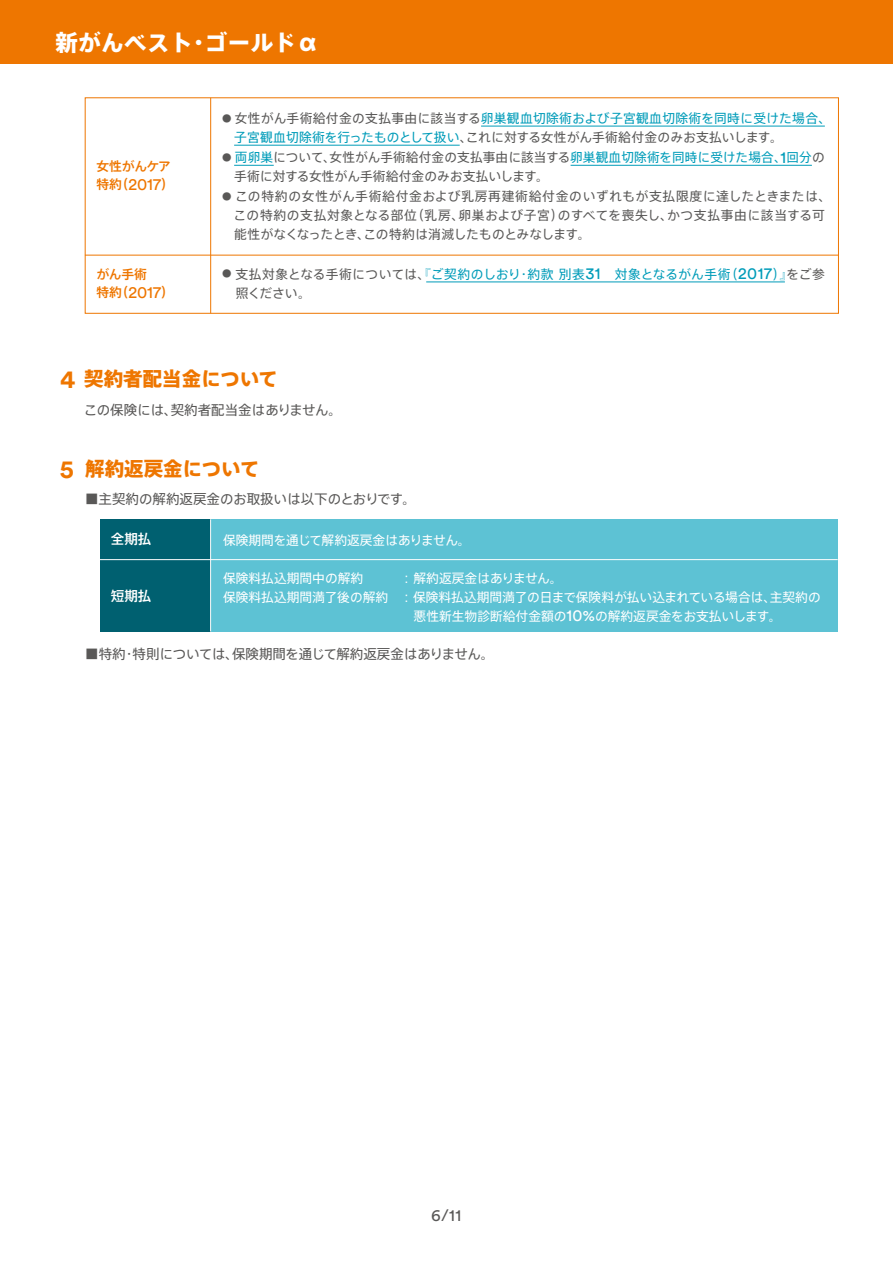
<style>
.page{position:relative;width:893px;height:1263px;background:#fff}
.page>*{position:absolute;margin:0;border:0;box-sizing:border-box;transform-origin:0 0}
.t1{font:22.5px "Axis Basic Pro N H";letter-spacing:.02em;color:#fff}
.t2{font:19.5px "Axis Basic Pro N H";color:#ee7600}
.t3{font:16.5px "Circular Pro";color:#595857}
.t4{font:13.5px "Axis Basic Pro N R";color:#595857}
.t5{font:13.5px "Axis Basic Pro N M";color:#fff}
.t6{font:12.75px/18.9px "Axis Basic Pro N R";letter-spacing:.015em;color:#595857}
.t7{font:12.75px/19.2px "Axis Basic Pro N R";letter-spacing:.035em;color:#595857}
.t8{font:12.75px/19px "Axis Basic Pro N R";color:#fff}
.t9{font:12.75px/18.9px "Axis Basic Pro N R";letter-spacing:.025em;color:#009cb9}
.t10{font:12.75px/18px "Axis Basic Pro N M";letter-spacing:-.01em;color:#ee7600}
.s1{font-family:"Circular Pro";font-size:16.65px}
.s2{font-size:9.45px}
.s3{color:#009cb9}
.s4{font-family:"Circular Pro";font-size:16.35px;color:#009cb9}
.s5{font-size:9.45px;color:#595857}
.s6{color:#595857}
.s7{font-family:"Circular Pro";font-size:16.35px}
.s8{font-family:"Circular Pro";font-weight:700;font-size:25.35px}
.s9{font-family:"Circular Pro";font-size:15.45px}
</style>
<div class="page">
<div style="left:0;top:0;width:893px;height:64px;background:#ee7600"></div>
<div style="left:85px;top:97px;width:754px;height:217px;border:1px solid #ee7600"></div>
<hr style="left:85px;top:255px;width:753px;height:1px;background:#ee7600">
<hr style="left:426px;top:282px;width:359px;height:1px;background:#009cb9">
<hr style="left:481px;top:126px;width:344px;height:1px;background:#009cb9">
<hr style="left:234px;top:145px;width:226px;height:1px;background:#009cb9">
<hr style="left:234px;top:165px;width:40px;height:1px;background:#009cb9">
<hr style="left:571px;top:165px;width:241px;height:1px;background:#009cb9">
<hr style="left:210px;top:98px;width:1px;height:215px;background:#ee7600">
<div style="left:211px;top:519px;width:627px;height:113px;background:#5dc2d4"></div>
<div style="left:100px;top:519px;width:111px;height:113px;background:#006070"></div>
<hr style="left:210px;top:519px;width:1px;height:113px;background:#fff">
<hr style="left:100px;top:559px;width:738px;height:1px;background:#fff">
<h1 class="t1" style="left:55px;top:25px;width:265px">新がんベスト・ゴールドα</h1>
<p class="t10" style="left:96px;top:156px;width:79px">女性がんケア特約（<span class="s1">2017</span>）</p>
<p class="t10" style="left:96px;top:265px;width:79px">がん手術<br>特約（<span class="s1">2017</span>）</p>
<p class="t6" style="left:234px;top:108px;width:598px;text-indent:-12px"><span class="s2">●</span> 女性がん手術給付金の支払事由に該当する<span class="s3">卵巣観血切除術および子宮観血切除術を同時に受けた場合、子宮観血切除術を行ったものとして扱い</span>、これに対する女性がん手術給付金のみお支払いします。</p>
<p class="t6" style="left:234px;top:147px;width:592px;text-indent:-12px"><span class="s2">●</span> <span class="s3">両卵巣</span>について、女性がん手術給付金の支払事由に該当する<span class="s3">卵巣観血切除術を同時に受けた場合、</span><span class="s4">1</span><span class="s3">回分</span>の手術に対する女性がん手術給付金のみお支払いします。</p>
<p class="t7" style="left:234px;top:186px;width:599px;text-indent:-11px"><span class="s2">●</span> この特約の女性がん手術給付金および乳房再建術給付金のいずれもが支払限度に達したときまたは、この特約の支払対象となる部位（乳房、卵巣および子宮）のすべてを喪失し、かつ支払事由に該当する可能性がなくなったとき、この特約は消滅したものとみなします。</p>
<p class="t9" style="left:236px;top:264px;width:591px;text-indent:-14px"><span class="s5">●</span> <span class="s6">支払対象となる手術については、</span>『ご契約のしおり・約款別表<span class="s7">31</span>　対象となるがん手術（<span class="s7">2017</span>）』<span class="s6">をご参照ください。</span></p>
<h2 class="t2" style="left:60px;top:364px;width:219px"><span class="s8">4</span> 契約者配当金について</h2>
<p class="t4" style="left:84px;top:400px;width:260px">この保険には、契約者配当金はありません。</p>
<h2 class="t2" style="left:60px;top:454px;width:201px"><span class="s8">5</span> 解約返戻金について</h2>
<p class="t4" style="left:85px;top:489px;width:333px">■主契約の解約返戻金のお取扱いは以下のとおりです。</p>
<p class="t5" style="left:111px;top:529px;width:42px">全期払</p>
<p class="t8" style="left:223px;top:530px;width:249px">保険期間を通じて解約返戻金はありません。</p>
<p class="t5" style="left:111px;top:585px;width:42px">短期払</p>
<p class="t8" style="left:223px;top:568px;width:167px">保険料払込期間中の解約<br>保険料払込期間満了後の解約</p>
<p class="t8" style="left:400px;top:568px;width:164px">：解約返戻金はありません。</p>
<p class="t8" style="left:400px;top:587px;width:422px">：保険料払込期間満了の日まで保険料が払い込まれている場合は、主契約の</p>
<p class="t8" style="left:414px;top:606px;width:369px">悪性新生物診断給付金額の<span class="s7">10</span><span class="s9">%</span>の解約返戻金をお支払いします。</p>
<p class="t4" style="left:85px;top:644px;width:410px">■特約・特則については、保険期間を通じて解約返戻金はありません。</p>
<p class="t3" style="left:431px;top:1204px;width:31px">6/11</p>
</div>
